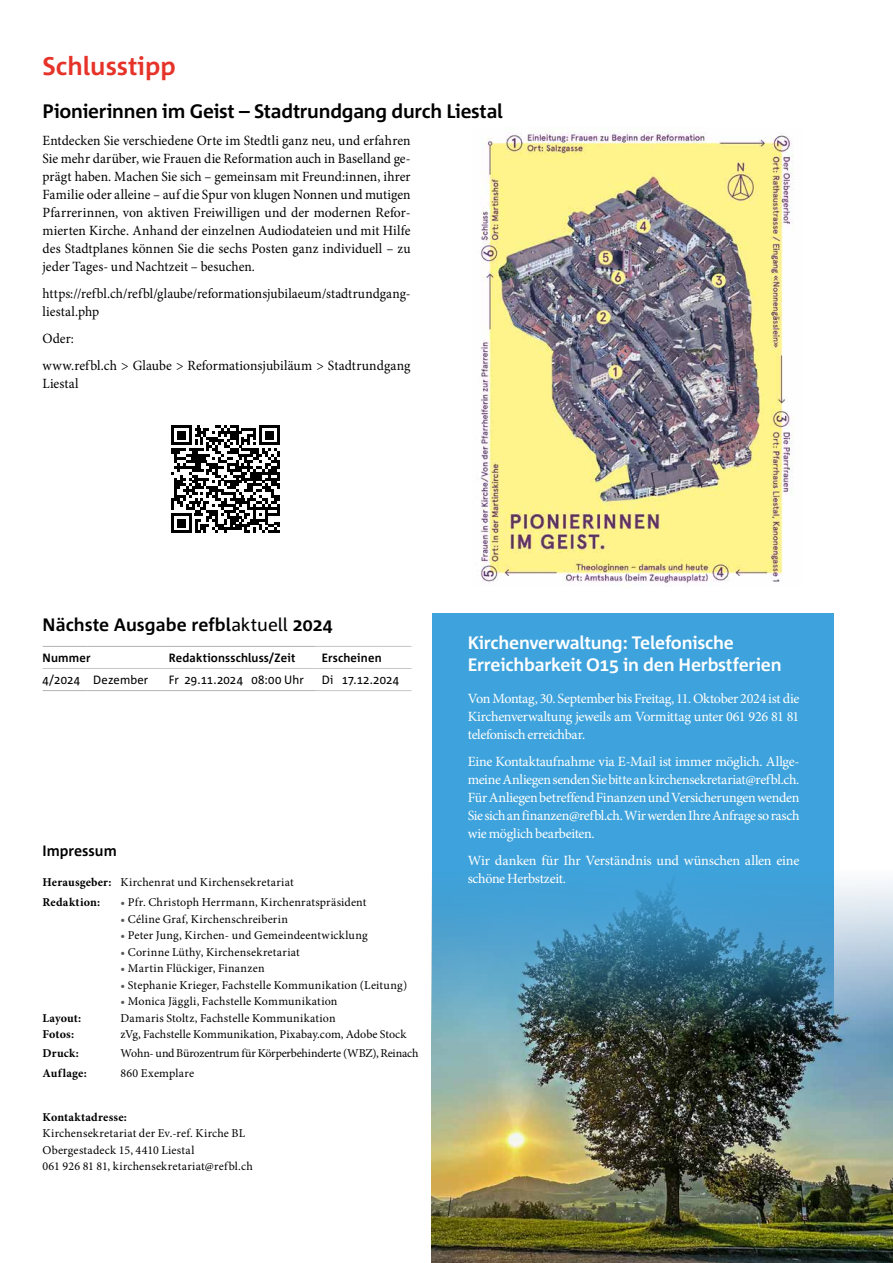
<style>
.page{position:relative;width:893px;height:1263px;background:#fff}
.page>*{position:absolute;margin:0;border:0;box-sizing:border-box;transform-origin:0 0}
.t1{font:700 25.5px "Corpid C1";color:#e63329}
.t2{font:700 19.5px "Corpid C1";letter-spacing:-.015em;color:#000}
.t3{font:700 18px/21.6px "Corpid C1";letter-spacing:-.015em;color:#fff}
.t4{font:700 18px "Corpid C1";color:#000}
.t5{font:700 15px "Corpid C1";color:#000;scale:.96 1}
.t6{font:14.1px/18px "Minion Pro";letter-spacing:.005em;color:#000;text-align:justify;scale:.96 1}
.t7{font:14.1px/18px "Minion Pro";letter-spacing:-.02em;color:#fff;text-align:justify}
.t8{font:14.1px/18px "Minion Pro";letter-spacing:.005em;color:#000;scale:.95 1}
.t9{font:12px/16.5px "Minion Pro";letter-spacing:.015em;color:#000}
.t10{font:12px "Minion Pro";letter-spacing:-.02em;color:#000}
.t11{font:12px "Corpid C1";letter-spacing:.01em;color:#000;scale:.96 1}
.t12{font:700 12px "Minion Pro";letter-spacing:.015em;color:#000}
.t13{font:700 12px "Corpid C1";letter-spacing:.015em;color:#000;scale:.96 1}
.s1{font-weight:400}
.s2{font-weight:700}
.s3{color:#575756}
</style>
<div class="page">
<div style="left:432px;top:613px;width:401px;height:650px;background:#3ea3dc"></div>
<img style="left:432px;top:870px;width:461px;height:393px">
<hr style="left:43px;top:646px;width:44px;height:1px;background:#b3b2b2">
<hr style="left:87px;top:646px;width:76px;height:1px;background:#b3b2b2">
<hr style="left:163px;top:646px;width:153px;height:1px;background:#b3b2b2">
<hr style="left:316px;top:646px;width:95px;height:1px;background:#c6c6c6">
<hr style="left:43px;top:668px;width:44px;height:1px;background:#c6c6c6">
<hr style="left:87px;top:668px;width:76px;height:1px;background:#c6c6c6">
<hr style="left:163px;top:668px;width:153px;height:1px;background:#c6c6c6">
<hr style="left:316px;top:668px;width:95px;height:1px;background:#c6c6c6">
<hr style="left:316px;top:690px;width:95px;height:1px;background:#c6c6c6">
<hr style="left:43px;top:690px;width:44px;height:1px;background:#b3b2b2">
<hr style="left:87px;top:690px;width:76px;height:1px;background:#b3b2b2">
<hr style="left:163px;top:690px;width:153px;height:1px;background:#b3b2b2">
<img style="left:478px;top:131px;width:316px;height:456px">
<svg style="left:171px;top:425px;width:109px;height:108px"></svg>
<hr style="left:171px;top:530px;width:21px;height:3px;background:#000">
<div style="left:177px;top:519px;width:9px;height:8px;background:#000"></div>
<h1 class="t1" style="left:43px;top:50px;width:135px">Schlusstipp</h1>
<h2 class="t2" style="left:43px;top:99px;width:462px">Pionierinnen im Geist – Stadtrundgang durch Liestal</h2>
<p class="t6" style="left:43px;top:132px;width:385px">Entdecken Sie verschiedene Orte im Stedtli ganz neu, und erfahren Sie mehr darüber, wie Frauen die Reformation auch in Baselland ge&shy;prägt haben. Machen Sie sich – gemeinsam mit Freund:innen, ihrer Familie oder alleine – auf die Spur von klugen Nonnen und mutigen Pfarrerinnen, von aktiven Freiwilligen und der modernen Refor&shy;mierten Kirche. Anhand der einzelnen Audiodateien und mit Hilfe des Stadtplanes können Sie die sechs Posten ganz individuell – zu jeder Tages- und Nachtzeit – besuchen.</p>
<p class="t8" style="left:43px;top:285px;width:389px">https://refbl.ch/refbl/glaube/reformationsjubilaeum/stadtrundgang&shy;liestal.php</p>
<p class="t6" style="left:43px;top:325px;width:385px;line-height:27px">Oder:<br>www.refbl.ch &gt; Glaube &gt; Reformationsjubiläum &gt; Stadtrundgang</p>
<p class="t6" style="left:43px;top:375px;width:39px">Liestal</p>
<h3 class="t4" style="left:43px;top:614px;width:292px">Nächste Ausgabe refbl<span class="s1">aktuell</span> 2024</h3>
<p class="t13" style="left:43px;top:650px;width:51px">Nummer</p>
<p class="t13" style="left:169px;top:650px;width:133px">Redaktionsschluss/Zeit</p>
<p class="t13" style="left:322px;top:650px;width:64px">Erscheinen</p>
<p class="t11" style="left:43px;top:672px;width:112px">4/2024 Dezember</p>
<p class="t11" style="left:169px;top:672px;width:142px">Fr 29.11.2024 08:00 Uhr</p>
<p class="t11" style="left:322px;top:672px;width:82px">Di 17.12.2024</p>
<p class="t5" style="left:43px;top:842px;width:79px">Impressum</p>
<p class="t9" style="left:43px;top:871px;width:253px;line-height:20.7px"><span class="s2">Herausgeber:</span> Kirchenrat und Kirchensekretariat<br><span class="s2">Redaktion:</span></p>
<p class="t9" style="left:121px;top:894px;width:247px"><span class="s3">•</span> Pfr. Christoph Herrmann, Kirchenratspräsident</p>
<p class="t9" style="left:121px;top:911px;width:169px"><span class="s3">•</span> Céline Graf, Kirchenschreiberin</p>
<p class="t9" style="left:121px;top:927px;width:249px"><span class="s3">•</span> Peter Jung, Kirchen- und Gemeindeentwicklung</p>
<p class="t9" style="left:121px;top:944px;width:181px"><span class="s3">•</span> Corinne Lüthy, Kirchensekretariat</p>
<p class="t9" style="left:121px;top:960px;width:146px"><span class="s3">•</span> Martin Flückiger, Finanzen</p>
<p class="t9" style="left:121px;top:977px;width:288px"><span class="s3">•</span> Stephanie Krieger, Fachstelle Kommunikation (Leitung)</p>
<p class="t9" style="left:121px;top:993px;width:218px"><span class="s3">•</span> Monica Jäggli, Fachstelle Kommunikation</p>
<p class="t12" style="left:43px;top:1011px;width:40px">Layout:</p>
<p class="t9" style="left:121px;top:1010px;width:217px">Damaris Stoltz, Fachstelle Kommunikation</p>
<p class="t12" style="left:43px;top:1027px;width:33px">Fotos:</p>
<p class="t9" style="left:121px;top:1026px;width:287px">zVg, Fachstelle Kommunikation, Pixabay.com, Adobe Stock</p>
<p class="t12" style="left:43px;top:1046px;width:38px">Druck:</p>
<p class="t10" style="left:121px;top:1045px;width:299px">Wohn- und Bürozentrum für Körperbehinderte (WBZ), Reinach</p>
<p class="t12" style="left:43px;top:1065px;width:46px">Auflage:</p>
<p class="t9" style="left:121px;top:1064px;width:75px">860 Exemplare</p>
<p class="t12" style="left:43px;top:1109px;width:86px">Kontaktadresse:</p>
<p class="t9" style="left:43px;top:1125px;width:212px">Kirchensekretariat der Ev.-ref. Kirche BL<br>Obergestadeck 15, 4410 Liestal<br>061 926 81 81, kirchensekretariat@refbl.ch</p>
<h3 class="t3" style="left:468px;top:632px;width:315px">Kirchenverwaltung: Telefonische<br>Erreichbarkeit O15 in den Herbstferien</h3>
<p class="t7" style="left:468px;top:690px;width:333px">Von Montag, 30. September bis Freitag, 11. Oktober 2024 ist die Kirchenverwaltung jeweils am Vormittag unter 061 926 81 81 telefonisch erreichbar.</p>
<p class="t7" style="left:468px;top:753px;width:333px">Eine Kontaktaufnahme via E-Mail ist immer möglich. Allge&shy;meine Anliegen senden Sie bitte an kirchensekretariat@refbl.ch.<br>Für Anliegen betreffend Finanzen und Versicherungen wenden Sie sich an finanzen@refbl.ch. Wir werden Ihre Anfrage so rasch wie möglich bearbeiten.</p>
<p class="t7" style="left:468px;top:852px;width:333px">Wir danken für Ihr Verständnis und wünschen allen eine schöne Herbstzeit.</p>
</div>
